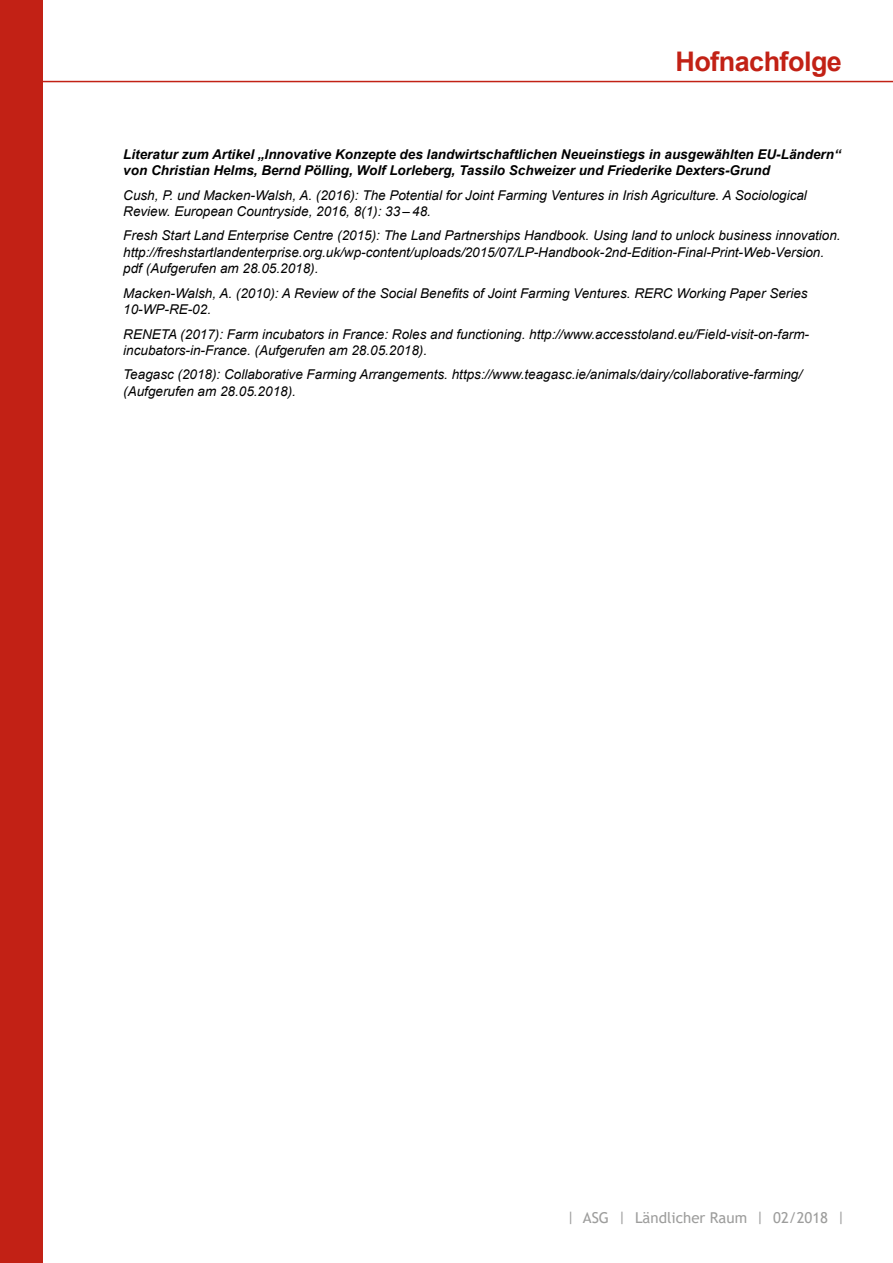
<style>
.page{position:relative;width:893px;height:1263px;background:#fff}
.page>*{position:absolute;margin:0;border:0;box-sizing:border-box;transform-origin:0 0}
.t1{font:700 27px "Arial";letter-spacing:-.02em;color:#c22115}
.t2{font:15px "Trebuchet MS";color:#9d9d9c}
.t3{font:italic 13.5px/16.2px "Arial";color:#000}
.t4{font:italic 700 13.5px/16.2px "Arial";color:#000}
</style>
<div class="page">
<div style="left:0;top:0;width:43px;height:1263px;background:#c22115"></div>
<hr style="left:0;top:81px;width:893px;height:1px;background:#c22115">
<h1 class="t1" style="left:675px;top:42px;width:168px">Hofnachfolge</h1>
<p class="t4" style="left:123px;top:146px;width:719px">Literatur zum Artikel „Innovative Konzepte des landwirtschaftlichen Neueinstiegs in ausgewählten EU-Ländern“ von Christian Helms, Bernd Pölling, Wolf Lorleberg, Tassilo Schweizer und Friederike Dexters-Grund</p>
<p class="t3" style="left:123px;top:187px;width:685px">Cush, P. und Macken-Walsh, A. (2016): The Potential for Joint Farming Ventures in Irish Agriculture. A Sociological<br>Review. European Countryside, 2016, 8(1): 33 – 48.</p>
<p class="t3" style="left:123px;top:228px;width:719px">Fresh Start Land Enterprise Centre (2015): The Land Partnerships Handbook. Using land to unlock business innovation. http://freshstartlandenterprise.org.uk/wp-content/uploads/2015/07/LP-Handbook-2nd-Edition-Final-Print-Web-Version. pdf (Aufgerufen am 28.05.2018).</p>
<p class="t3" style="left:123px;top:285px;width:686px">Macken-Walsh, A. (2010): A Review of the Social Benefits of Joint Farming Ventures. RERC Working Paper Series<br>10-WP-RE-02.</p>
<p class="t3" style="left:123px;top:326px;width:687px">RENETA (2017): Farm incubators in France: Roles and functioning. http://www.accesstoland.eu/Field-visit-on-farm&shy;incubators-in-France. (Aufgerufen am 28.05.2018).</p>
<p class="t3" style="left:123px;top:367px;width:680px">Teagasc (2018): Collaborative Farming Arrangements. https://www.teagasc.ie/animals/dairy/collaborative-farming/ (Aufgerufen am 28.05.2018).</p>
<p class="t2" style="left:567px;top:1208px;width:280px">| ASG | Ländlicher Raum | 02/2018 |</p>
</div>
